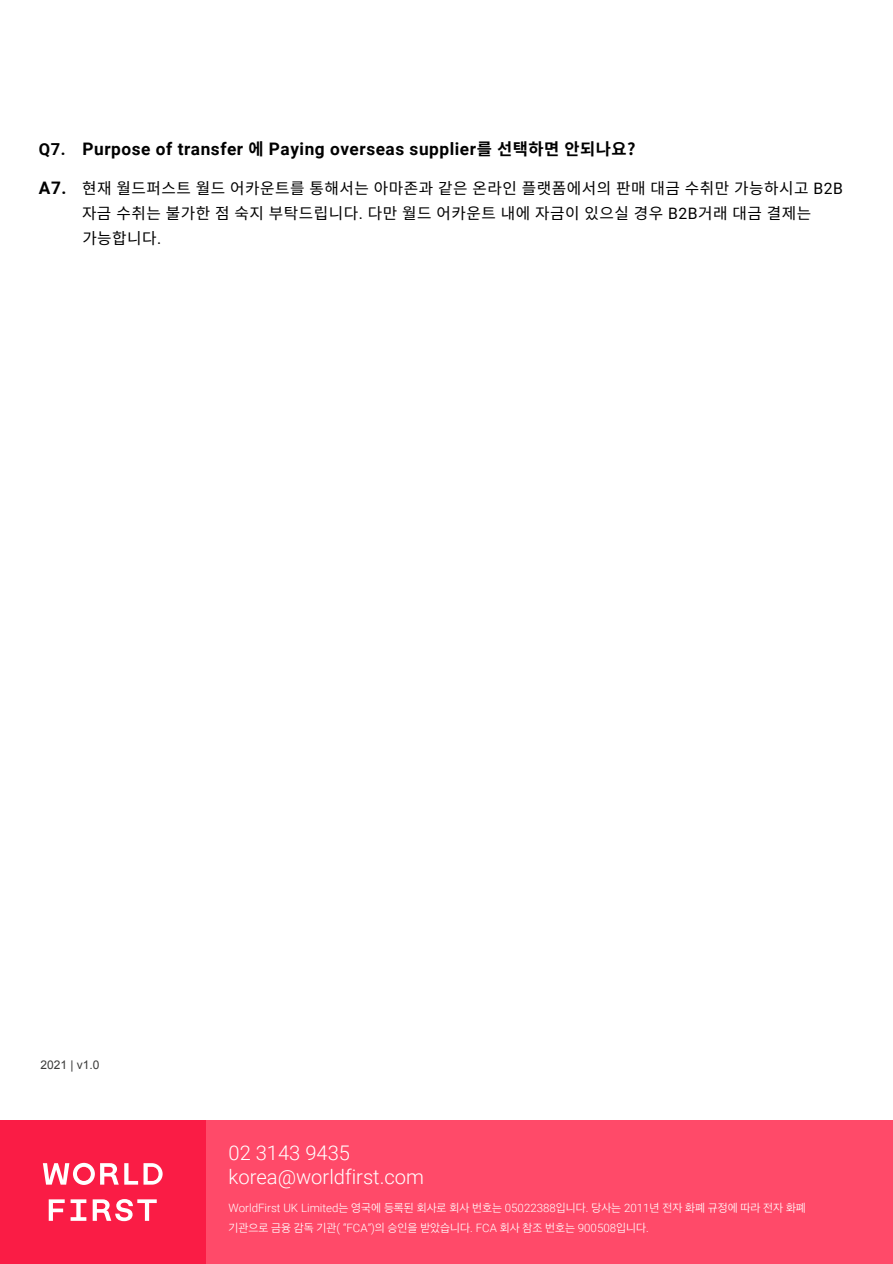
<style>
.page{position:relative;width:893px;height:1264px;background:#fff}
.page>*{position:absolute;margin:0;border:0;box-sizing:border-box;transform-origin:0 0}
.t1{font:300 20.1px/24.2px "Roboto";color:#fff}
.t2{font:700 17.25px "Roboto";letter-spacing:.03em;color:#000}
.t3{font:15.75px/25.2px "Noto Sans KR";letter-spacing:.03em;color:#000}
.t4{font:12px "Arial";color:#3b3b3a}
.t5{font:300 11.55px/19.6px "Apple SD Gothic Neo";color:#fff}
.s1{font-size:16.5px}
.s2{font-family:"Noto Sans KR";font-size:16.5px}
.s3{font-family:"Roboto";font-weight:700;font-size:17.25px}
.s4{font-family:"Roboto"}
</style>
<div class="page">
<div style="left:0;top:1120px;width:893px;height:144px;background:#ff4a69"></div>
<div style="left:0;top:1120px;width:205px;height:144px;background:#fa1c45"></div>
<svg style="left:43px;top:1163px;width:120px;height:58px"></svg>
<h2 class="t2" style="left:39px;top:137px;width:598px"><span class="s1">Q7.</span> Purpose of transfer <span class="s2">에</span> Paying overseas supplier<span class="s2">를 선택하면 안되나요?</span></h2>
<h3 class="t3" style="left:82px;top:176px;width:762px;text-indent:-43px"><span class="s3">A7.</span> 현재 월드퍼스트 월드 어카운트를 통해서는 아마존과 같은 온라인 플랫폼에서의 판매 대금 수취만 가능하시고 <span class="s4">B2B </span>자금 수취는 불가한 점 숙지 부탁드립니다<span class="s4">.</span> 다만 월드 어카운트 내에 자금이 있으실 경우 <span class="s4">B2B</span>거래 대금 결제는 가능합니다<span class="s4">.</span></h3>
<p class="t4" style="left:40px;top:1057px;width:61px">2021 | v1.0</p>
<h1 class="t1" style="left:228px;top:1139px;width:197px">02 3143 9435 korea@worldfirst.com</h1>
<p class="t5" style="left:228px;top:1199px;width:579px"><span class="s4">WorldFirst UK Limited</span>는 영국에 등록된 회사로 회사 번호는 <span class="s4">05022388</span>입니다<span class="s4">.</span> 당사는 <span class="s4">2011</span>년 전자 화폐 규정에 따라 전자 화폐 기관으로 금융 감독 기관<span class="s4">( “FCA”)</span>의 승인을 받았습니다<span class="s4">. FCA</span> 회사 참조 번호는 <span class="s4">900508</span>입니다<span class="s4">.</span></p>
</div>
